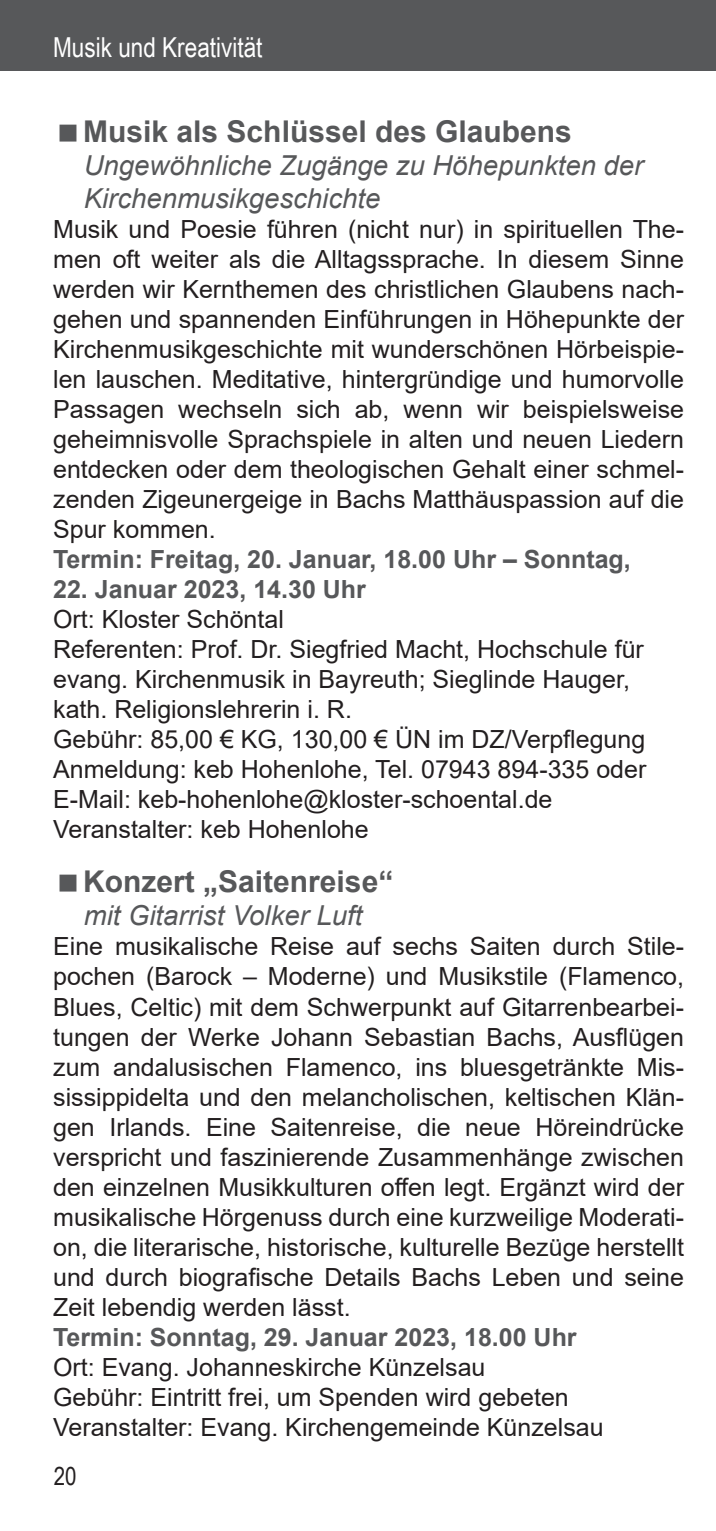
<style>
.page{position:relative;width:716px;height:1531px;background:#fff}
.page>*{position:absolute;margin:0;border:0;box-sizing:border-box;transform-origin:0 0}
.t1{font:700 30px "Arial";color:#57585a}
.t2{font:italic 27.5px/33px "Arial";color:#57585a}
.t3{font:27.5px "Arial Narrow";color:#fff}
.t4{font:25px/30px "Arial";color:#231f20;text-align:justify}
.t5{font:700 25px "Arial";color:#57585a}
.t6{font:25px "Arial Narrow";color:#231f20}
</style>
<div class="page">
<div style="left:0;top:0;width:716px;height:71px;background:#57585a"></div>
<p class="t3" style="left:53px;top:37px;width:211px">Musik und Kreativität</p>
<p class="t1" style="left:83px;top:120px;width:490px">Musik als Schlüssel des Glaubens</p>
<p class="t2" style="left:84px;top:152px;width:561px">Ungewöhnliche Zugänge zu Höhepunkten der<br>Kirchenmusikgeschichte</p>
<p class="t4" style="left:53px;top:214px;width:632px">Musik und Poesie führen (nicht nur) in spirituellen The&shy;men oft weiter als die Alltagssprache. In diesem Sinne werden wir Kernthemen des christlichen Glaubens nach&shy;gehen und spannenden Einführungen in Höhepunkte der Kirchenmusikgeschichte mit wunderschönen Hörbeispie&shy;len lauschen. Meditative, hintergründige und humorvolle Passagen wechseln sich ab, wenn wir beispielsweise geheimnisvolle Sprachspiele in alten und neuen Liedern entdecken oder dem theologischen Gehalt einer schmel&shy;zenden Zigeunergeige in Bachs Matthäuspassion auf die Spur kommen.</p>
<p class="t5" style="left:53px;top:550px;width:579px">Termin: Freitag, 20. Januar, 18.00 Uhr – Sonntag,</p>
<p class="t5" style="left:53px;top:580px;width:314px">22. Januar 2023, 14.30 Uhr</p>
<p class="t4" style="left:53px;top:604px;width:595px;text-align:left">Ort: Kloster Schöntal<br>Referenten: Prof. Dr. Siegfried Macht, Hochschule für evang. Kirchenmusik in Bayreuth; Sieglinde Hauger, kath. Religionslehrerin i. R.<br>Gebühr: 85,00 € KG, 130,00 € ÜN im DZ/Verpflegung Anmeldung: keb Hohenlohe, Tel. 07943 894-335 oder E-Mail: keb-hohenlohe@kloster-schoental.de Veranstalter: keb Hohenlohe</p>
<p class="t1" style="left:83px;top:870px;width:312px">Konzert „Saitenreise“</p>
<p class="t2" style="left:84px;top:902px;width:280px">mit Gitarrist Volker Luft</p>
<p class="t4" style="left:53px;top:931px;width:632px">Eine musikalische Reise auf sechs Saiten durch Stile&shy;pochen (Barock – Moderne) und Musikstile (Flamenco, Blues, Celtic) mit dem Schwerpunkt auf Gitarrenbearbei&shy;tungen der Werke Johann Sebastian Bachs, Ausflügen zum andalusischen Flamenco, ins bluesgetränkte Mis&shy;sissippidelta und den melancholischen, keltischen Klän&shy;gen Irlands. Eine Saitenreise, die neue Höreindrücke verspricht und faszinierende Zusammenhänge zwischen den einzelnen Musikkulturen offen legt. Ergänzt wird der musikalische Hörgenuss durch eine kurzweilige Moderati&shy;on, die literarische, historische, kulturelle Bezüge herstellt und durch biografische Details Bachs Leben und seine Zeit lebendig werden lässt.</p>
<p class="t5" style="left:53px;top:1327px;width:525px">Termin: Sonntag, 29. Januar 2023, 18.00 Uhr</p>
<p class="t4" style="left:53px;top:1351px;width:552px;text-align:left">Ort: Evang. Johanneskirche Künzelsau<br>Gebühr: Eintritt frei, um Spenden wird gebeten<br>Veranstalter: Evang. Kirchengemeinde Künzelsau</p>
<p class="t6" style="left:54px;top:1467px;width:24px">20</p>
</div>
